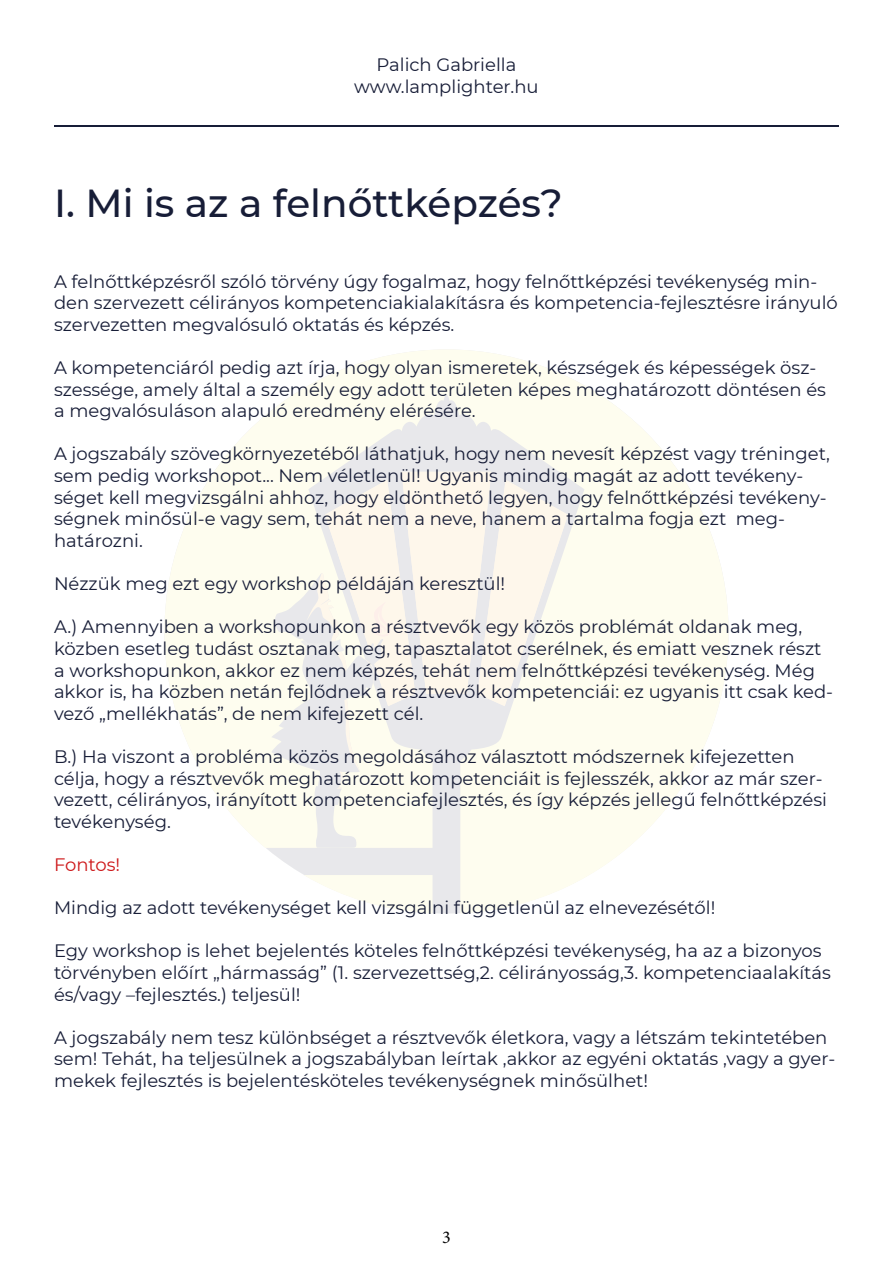
<style>
.page{position:relative;width:893px;height:1263px;background:#fff}
.page>*{position:absolute;margin:0;border:0;box-sizing:border-box;transform-origin:0 0}
.t1{font:500 39px "Montserrat";color:#171d37}
.t2{font:18px/21.6px "Montserrat";color:#171d37}
.t3{font:18px "Montserrat";color:#cd1719}
.t4{font:18px "Minion Pro";color:#000}
</style>
<div class="page">
<hr style="left:54px;top:125px;width:785px;height:1px;background:#171d37">
<svg style="left:164px;top:349px;width:565px;height:564px;fill:#fefdef"></svg>
<svg style="left:304px;top:875px;width:129px;height:38px"></svg>
<svg style="left:271px;top:472px;width:297px;height:376px"></svg>
<p class="t2" style="left:354px;top:54px;width:186px;text-align:center">Palich Gabriella www.lamplighter.hu</p>
<h1 class="t1" style="left:54px;top:176px;width:510px">I. Mi is az a felnőttképzés?</h1>
<p class="t2" style="left:54px;top:270px;width:785px">A felnőttképzésről szóló törvény úgy fogalmaz, hogy felnőttképzési tevékenység min&shy;den szervezett célirányos kompetenciakialakításra és kompetencia-fejlesztésre irányuló szervezetten megvalósuló oktatás és képzés.</p>
<p class="t2" style="left:54px;top:356px;width:774px">A kompetenciáról pedig azt írja, hogy olyan ismeretek, készségek és képességek ösz&shy;szessége, amely által a személy egy adott területen képes meghatározott döntésen és a megvalósuláson alapuló eredmény elérésére.</p>
<p class="t2" style="left:54px;top:443px;width:777px">A jogszabály szövegkörnyezetéből láthatjuk, hogy nem nevesít képzést vagy tréninget, sem pedig workshopot... Nem véletlenül! Ugyanis mindig magát az adott tevékeny&shy;séget kell megvizsgálni ahhoz, hogy eldönthető legyen, hogy felnőttképzési tevékeny&shy;ségnek minősül-e vagy sem, tehát nem a neve, hanem a tartalma fogja ezt meg&shy;határozni.</p>
<p class="t2" style="left:54px;top:572px;width:453px">Nézzük meg ezt egy workshop példáján keresztül!</p>
<p class="t2" style="left:54px;top:615px;width:781px">A.) Amennyiben a workshopunkon a résztvevők egy közös problémát oldanak meg, közben esetleg tudást osztanak meg, tapasztalatot cserélnek, és emiatt vesznek részt a workshopunkon, akkor ez nem képzés, tehát nem felnőttképzési tevékenység. Még akkor is, ha közben netán fejlődnek a résztvevők kompetenciái: ez ugyanis itt csak ked&shy;vező „mellékhatás”, de nem kifejezett cél.</p>
<p class="t2" style="left:54px;top:745px;width:775px">B.) Ha viszont a probléma közös megoldásához választott módszernek kifejezetten célja, hogy a résztvevők meghatározott kompetenciáit is fejlesszék, akkor az már szer&shy;vezett, célirányos, irányított kompetenciafejlesztés, és így képzés jellegű felnőttképzési tevékenység.</p>
<p class="t3" style="left:54px;top:852px;width:68px">Fontos!</p>
<p class="t2" style="left:54px;top:896px;width:663px">Mindig az adott tevékenységet kell vizsgálni függetlenül az elnevezésétől!</p>
<p class="t2" style="left:54px;top:939px;width:778px">Egy workshop is lehet bejelentés köteles felnőttképzési tevékenység, ha az a bizonyos törvényben előírt „hármasság” (1. szervezettség,2. célirányosság,3. kompetenciaalakítás és/vagy –fejlesztés.) teljesül!</p>
<p class="t2" style="left:54px;top:1026px;width:783px">A jogszabály nem tesz különbséget a résztvevők életkora, vagy a létszám tekintetében sem! Tehát, ha teljesülnek a jogszabályban leírtak ,akkor az egyéni oktatás ,vagy a gyer&shy;mekek fejlesztés is bejelentésköteles tevékenységnek minősülhet!</p>
<p class="t4" style="left:442px;top:1225px;width:10px">3</p>
</div>
